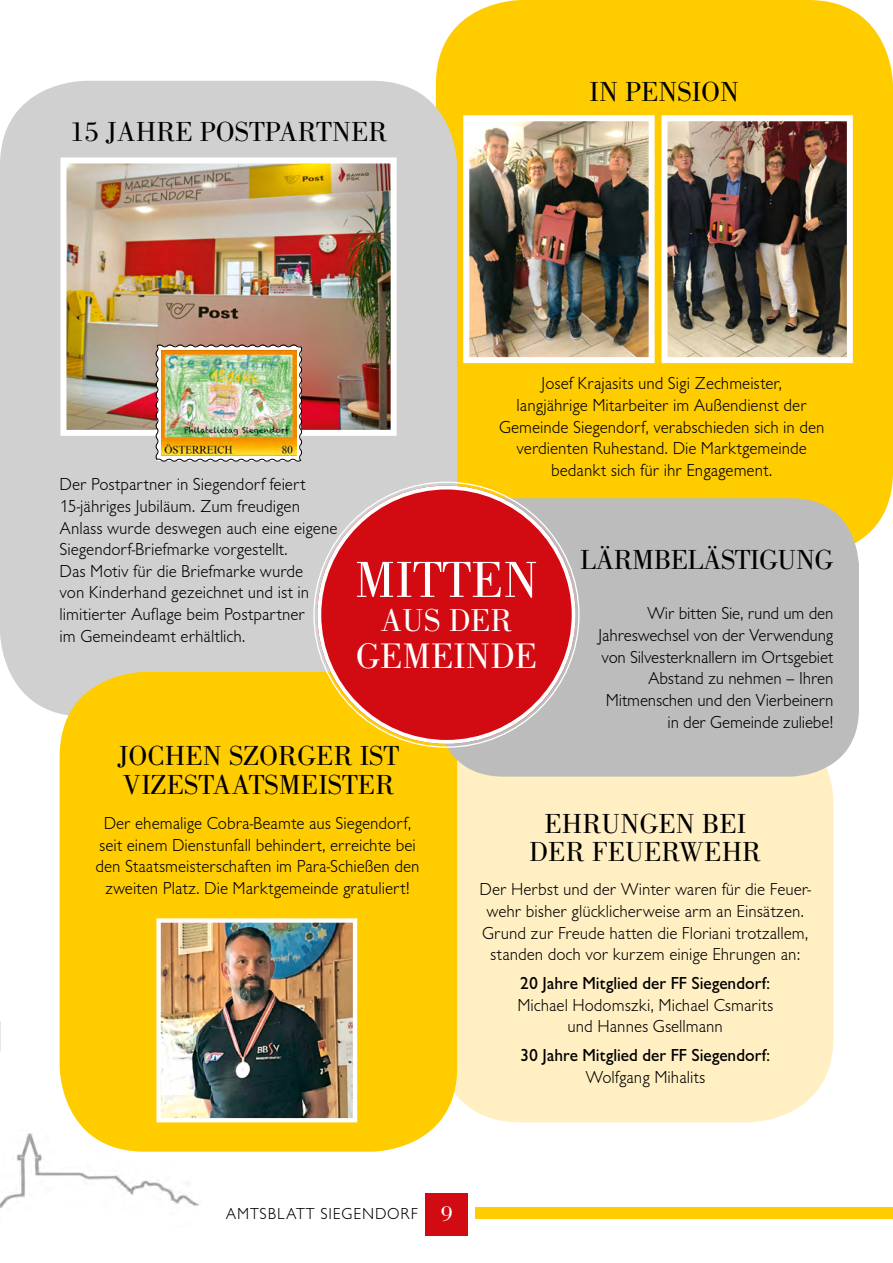
<style>
.page{position:relative;width:893px;height:1263px;background:#fff}
.page>*{position:absolute;margin:0;border:0;box-sizing:border-box;transform-origin:0 0}
.t1{font:52.5px "Bodoni";color:#fff}
.t2{font:36.75px "Bodoni";color:#fff}
.t3{font:32.85px "Bodoni";color:#fff}
.t4{font:28.5px/28.5px "Bodoni";color:#000}
.t5{font:28.5px "Bodoni";letter-spacing:-.02em;color:#000}
.t6{font:300 18px/21.6px "Chantilly LH";color:#000;text-align:center}
.t7{font:18px "Chantilly";color:#000}
.t8{font:300 16.5px "Chantilly LH";letter-spacing:.05em;color:#000}
.s1{font-family:"Bodoni";font-weight:400;font-size:22.5px;color:#fff}
</style>
<div class="page">
<img style="left:0;top:1129px;width:200px;height:79px">
<div style="left:425px;top:1193px;width:43px;height:42px;background:#d20a11"></div>
<div style="left:475px;top:1208px;width:418px;height:11px;background:#fc0"></div>
<div style="left:436px;top:0;width:457px;height:556px;background:#fc0;border-radius:85px"></div>
<div style="left:436px;top:716px;width:397px;height:406px;background:#ffefc3;border-radius:85px"></div>
<div style="left:0;top:81px;width:457px;height:635px;background:#d0d0d0;border-radius:85px"></div>
<div style="left:60px;top:672px;width:397px;height:480px;background:#fc0;border-radius:85px"></div>
<div style="left:436px;top:498px;width:423px;height:279px;background:#bcbcbc;border-radius:68px"></div>
<img style="left:67px;top:164px;width:323px;height:265px">
<div style="left:60px;top:157px;width:337px;height:279px;border:6px solid #fff"></div>
<div style="left:317px;top:486px;width:259px;height:258px;background:#d20a11;border-radius:50%"></div>
<img style="left:161px;top:923px;width:191px;height:194px">
<div style="left:156px;top:918px;width:201px;height:204px;border:4px solid #fff"></div>
<img style="left:155px;top:344px;width:148px;height:118px">
<img style="left:470px;top:122px;width:178px;height:234px">
<div style="left:463px;top:115px;width:192px;height:248px;border:6px solid #fff"></div>
<img style="left:668px;top:122px;width:178px;height:234px">
<div style="left:661px;top:115px;width:192px;height:248px;border:6px solid #fff"></div>
<h3 class="t4" style="left:70px;top:117px;width:319px">15 JAHRE POSTPARTNER</h3>
<h3 class="t4" style="left:590px;top:77px;width:151px">IN PENSION</h3>
<p class="t6" style="left:60px;top:474px;width:279px;text-align:left">Der Postpartner in Siegendorf feiert 15-jähriges Jubiläum. Zum freudigen Anlass wurde deswegen auch eine eigene Siegendorf-Briefmarke vorgestellt.<br>Das Motiv für die Briefmarke wurde<br>von Kinderhand gezeichnet und ist in limitierter Auflage beim Postpartner<br>im Gemeindeamt erhältlich.</p>
<p class="t6" style="left:499px;top:373px;width:327px">Josef Krajasits und Sigi Zechmeister,<br>langjährige Mitarbeiter im Außendienst der Gemeinde Siegendorf, verabschieden sich in den verdienten Ruhestand. Die Marktgemeinde bedankt sich für ihr Engagement.</p>
<h1 class="t1" style="left:355px;top:550px;width:185px">MITTEN</h1>
<h3 class="t3" style="left:380px;top:602px;width:134px">AUS DER</h3>
<h2 class="t2" style="left:356px;top:635px;width:183px">GEMEINDE</h2>
<h3 class="t5" style="left:580px;top:544px;width:255px">LÄRMBELÄSTIGUNG</h3>
<p class="t6" style="left:598px;top:603px;width:237px;text-align:right">Wir bitten Sie, rund um den<br>Jahreswechsel von der Verwendung von Silvesterknallern im Ortsgebiet<br>Abstand zu nehmen – Ihren<br>Mitmenschen und den Vierbeinern in der Gemeinde zuliebe!</p>
<h3 class="t4" style="left:117px;top:742px;width:283px">JOCHEN SZORGER IST<br>VIZESTAATSMEISTER</h3>
<p class="t6" style="left:96px;top:813px;width:325px">Der ehemalige Cobra-Beamte aus Siegendorf, seit einem Dienstunfall behindert, erreichte bei den Staatsmeisterschaften im Para-Schießen den zweiten Platz. Die Marktgemeinde gratuliert!</p>
<h3 class="t4" style="left:529px;top:809px;width:234px;text-align:center">EHRUNGEN BEI<br>DER FEUERWEHR</h3>
<p class="t6" style="left:480px;top:879px;width:333px">Der Herbst und der Winter waren für die Feuer&shy;wehr bisher glücklicherweise arm an Einsätzen.<br>Grund zur Freude hatten die Floriani trotzallem, standen doch vor kurzem einige Ehrungen an:</p>
<p class="t7" style="left:520px;top:973px;width:252px">20 Jahre Mitglied der FF Siegendorf:</p>
<p class="t6" style="left:517px;top:994px;width:257px">Michael Hodomszki, Michael Csmarits und Hannes Gsellmann</p>
<p class="t7" style="left:520px;top:1045px;width:252px">30 Jahre Mitglied der FF Siegendorf:</p>
<p class="t6" style="left:585px;top:1066px;width:121px">Wolfgang Mihalits</p>
<p class="t8" style="left:226px;top:1204px;width:228px">AMTSBLATT SIEGENDORF <span class="s1">9</span></p>
</div>
